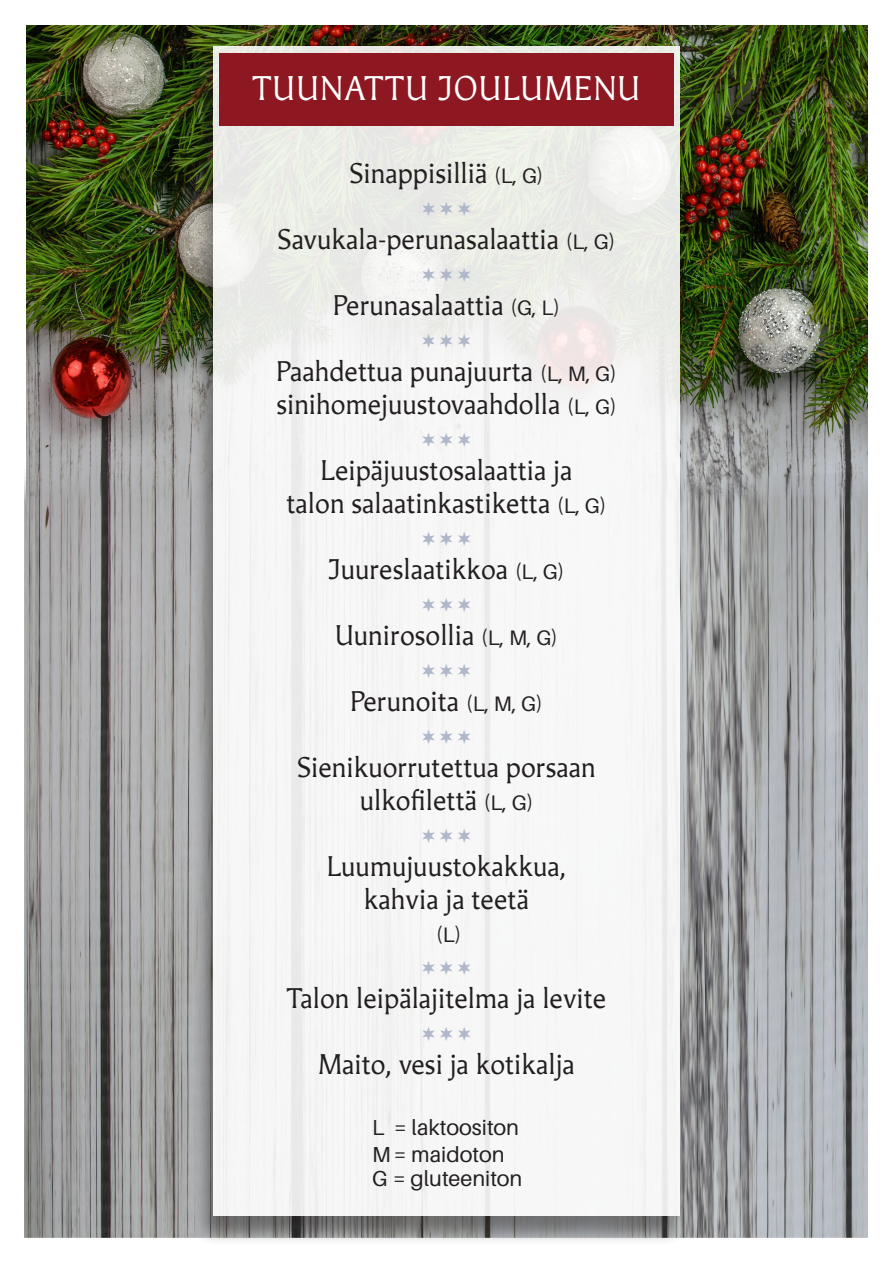
<style>
.page{position:relative;width:893px;height:1263px;background:#fff}
.page>*{position:absolute;margin:0;border:0;box-sizing:border-box;transform-origin:0 0}
.t1{font:32.55px "Martti Teksti";letter-spacing:.03em;color:#fff}
.t2{font:27px "Martti Teksti";color:#231f20}
.t3{font:21.75px "Aileron";color:#231f20}
.t4{font:21px "Aileron";color:#231f20}
.s1{font-family:"Aileron";font-size:21px}
</style>
<div class="page">
<img style="left:26px;top:26px;width:841px;height:433px">
<img style="left:25px;top:459px;width:842px;height:778px">
<div style="left:192px;top:48px;width:494px;height:1198px;background:#231f20;opacity:.52"></div>
<div style="left:213px;top:47px;width:467px;height:1169px;background:linear-gradient(to right,#f2f3f1,#f4f4f3)"></div>
<div style="left:219px;top:53px;width:454px;height:72px;background:#8e1821"></div>
<svg style="left:423px;top:201px;width:47px;height:15px"></svg>
<svg style="left:423px;top:267px;width:47px;height:15px"></svg>
<svg style="left:423px;top:333px;width:47px;height:15px"></svg>
<svg style="left:423px;top:432px;width:47px;height:15px"></svg>
<svg style="left:423px;top:531px;width:47px;height:15px"></svg>
<svg style="left:423px;top:597px;width:47px;height:15px"></svg>
<svg style="left:423px;top:663px;width:47px;height:15px"></svg>
<svg style="left:423px;top:729px;width:47px;height:15px"></svg>
<svg style="left:423px;top:828px;width:47px;height:15px"></svg>
<svg style="left:423px;top:960px;width:47px;height:15px"></svg>
<svg style="left:423px;top:1026px;width:47px;height:15px"></svg>
<p class="t1" style="left:252px;top:68px;width:390px">TUUNATTU JOULUMENU</p>
<p class="t2" style="left:349px;top:156px;width:196px">Sinappisilliä <span class="s1">(L, G)</span></p>
<p class="t2" style="left:278px;top:222px;width:339px">Savukala-perunasalaattia <span class="s1">(L, G)</span></p>
<p class="t2" style="left:333px;top:288px;width:229px">Perunasalaattia <span class="s1">(G, L)</span></p>
<p class="t2" style="left:276px;top:354px;width:342px">Paahdettua punajuurta <span class="s1">(L, M, G)</span></p>
<p class="t2" style="left:276px;top:387px;width:342px">sinihomejuustovaahdolla <span class="s1">(L, G)</span></p>
<p class="t2" style="left:320px;top:453px;width:253px">Leipäjuustosalaattia ja</p>
<p class="t2" style="left:286px;top:486px;width:322px">talon salaatinkastiketta <span class="s1">(L, G)</span></p>
<p class="t2" style="left:329px;top:552px;width:237px">Juureslaatikkoa <span class="s1">(L, G)</span></p>
<p class="t2" style="left:335px;top:618px;width:224px">Uunirosollia <span class="s1">(L, M, G)</span></p>
<p class="t2" style="left:350px;top:684px;width:194px">Perunoita <span class="s1">(L, M, G)</span></p>
<p class="t2" style="left:297px;top:750px;width:300px">Sienikuorrutettua porsaan</p>
<p class="t2" style="left:360px;top:783px;width:175px">ulkofilettä <span class="s1">(L, G)</span></p>
<p class="t2" style="left:327px;top:849px;width:241px">Luumujuustokakkua,</p>
<p class="t2" style="left:364px;top:882px;width:167px">kahvia ja teetä</p>
<p class="t4" style="left:436px;top:923px;width:27px">(L)</p>
<p class="t2" style="left:287px;top:981px;width:321px">Talon leipälajitelma ja levite</p>
<p class="t2" style="left:318px;top:1047px;width:258px">Maito, vesi ja kotikalja</p>
<p class="t3" style="left:372px;top:1116px;width:148px">L = laktoositon</p>
<p class="t3" style="left:372px;top:1143px;width:134px">M = maidoton</p>
<p class="t3" style="left:372px;top:1167px;width:152px">G = gluteeniton</p>
</div>
